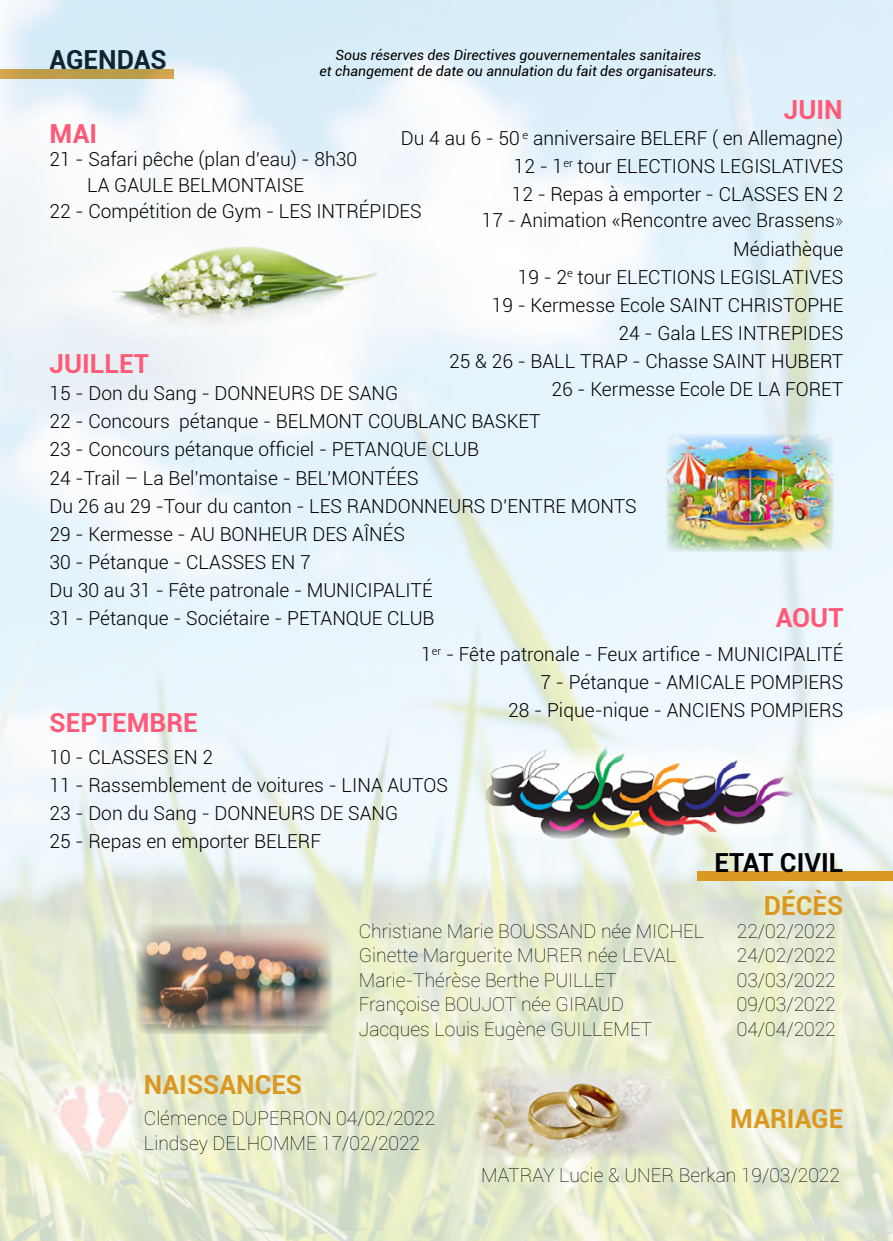
<style>
.page{position:relative;width:893px;height:1241px;background:#fff}
.page>*{position:absolute;margin:0;border:0;box-sizing:border-box;transform-origin:0 0}
.t1{font:700 26.25px "Roboto";color:#ff5978}
.t2{font:700 26.25px "Roboto";color:#da9823}
.t3{font:700 26.25px "Roboto";color:#000}
.t4{font:300 19.25px/28px "Roboto";color:#000;text-align:right}
.t5{font:100 19.25px/24.5px "Roboto";color:#000}
.t6{font:italic 14px/15.8px "Roboto";color:#000;text-align:center}
.s1{font-weight:100}
</style>
<div class="page">
<img style="left:0;top:0;width:893px;height:1240px">
<div style="left:697px;top:871px;width:196px;height:10px;background:#da9823"></div>
<img style="left:99px;top:241px;width:287px;height:99px">
<img style="left:666px;top:433px;width:167px;height:118px">
<img style="left:485px;top:746px;width:309px;height:92px">
<img style="left:136px;top:923px;width:196px;height:110px">
<img style="left:50px;top:1076px;width:90px;height:79px">
<img style="left:473px;top:1065px;width:207px;height:93px">
<h1 class="t3" style="left:50px;top:41px;width:119px">AGENDAS</h1>
<p class="t6" style="left:320px;top:47px;width:399px">Sous réserves des Directives gouvernementales sanitaires<br>et changement de date ou annulation du fait des organisateurs.</p>
<h1 class="t1" style="left:784px;top:91px;width:60px">JUIN</h1>
<p class="t4" style="left:512px;top:124px;width:333px;text-align:justify;text-indent:-111px">Du 4 au 6 - 50 <sup>e</sup> anniversaire BELERF ( en Allemagne)<br>12 - 1<sup>er</sup> tour ELECTIONS LEGISLATIVES 12 - Repas à emporter - CLASSES EN 2</p>
<p class="t4" style="left:449px;top:206px;width:396px">17 - Animation «Rencontre avec Brassens<span class="s1">»<br></span>Médiathèque<br>19 - 2<sup>e</sup> tour ELECTIONS LEGISLATIVES<br>19 - Kermesse Ecole SAINT CHRISTOPHE<br>24 - Gala LES INTREPIDES<br>25 &amp; 26 - BALL TRAP - Chasse SAINT HUBERT</p>
<h1 class="t1" style="left:50px;top:115px;width:49px">MAI</h1>
<p class="t4" style="left:50px;top:144px;width:309px">21 - Safari pêche (plan d’eau) - 8h30</p>
<p class="t4" style="left:87px;top:171px;width:218px">LA GAULE BELMONTAISE</p>
<p class="t4" style="left:50px;top:197px;width:374px">22 - Compétition de Gym - LES INTRÉPIDES</p>
<h1 class="t1" style="left:50px;top:345px;width:101px">JUILLET</h1>
<p class="t4" style="left:50px;top:379px;width:350px">15 - Don du Sang - DONNEURS DE SANG</p>
<p class="t4" style="left:552px;top:374px;width:293px">26 - Kermesse Ecole DE LA FORET</p>
<p class="t4" style="left:50px;top:407px;width:589px;text-align:left">22 - Concours pétanque - BELMONT COUBLANC BASKET<br>23 - Concours pétanque officiel - PETANQUE CLUB<br>24 -Trail – La Bel’montaise - BEL’MONTÉES<br>Du 26 au 29 -Tour du canton - LES RANDONNEURS D’ENTRE MONTS 29 - Kermesse - AU BONHEUR DES AÎNÉS<br>30 - Pétanque - CLASSES EN 7<br>Du 30 au 31 - Fête patronale - MUNICIPALITÉ<br>31 - Pétanque - Sociétaire - PETANQUE CLUB</p>
<p class="t4" style="left:421px;top:639px;width:424px">1<sup>er</sup> - Fête patronale - Feux artifice - MUNICIPALITÉ<br>7 - Pétanque - AMICALE POMPIERS<br>28 - Pique-nique - ANCIENS POMPIERS</p>
<p class="t4" style="left:50px;top:742px;width:400px;text-align:left">10 - CLASSES EN 2<br>11 - Rassemblement de voitures - LINA AUTOS<br>23 - Don du Sang - DONNEURS DE SANG<br>25 - Repas en emporter BELERF</p>
<h1 class="t1" style="left:776px;top:598px;width:69px">AOUT</h1>
<h1 class="t1" style="left:50px;top:704px;width:150px">SEPTEMBRE</h1>
<h1 class="t3" style="left:714px;top:843px;width:130px">ETAT CIVIL</h1>
<h1 class="t2" style="left:764px;top:886px;width:81px">DÉCÈS</h1>
<p class="t5" style="left:359px;top:917px;width:347px">Christiane Marie BOUSSAND née MICHEL</p>
<p class="t5" style="left:737px;top:917px;width:100px">22/02/2022</p>
<p class="t5" style="left:359px;top:942px;width:319px">Ginette Marguerite MURER née LEVAL</p>
<p class="t5" style="left:737px;top:942px;width:100px">24/02/2022</p>
<p class="t5" style="left:359px;top:966px;width:259px">Marie-Thérèse Berthe PUILLET</p>
<p class="t5" style="left:737px;top:966px;width:100px">03/03/2022</p>
<p class="t5" style="left:359px;top:991px;width:267px">Françoise BOUJOT née GIRAUD</p>
<p class="t5" style="left:737px;top:991px;width:100px">09/03/2022</p>
<p class="t5" style="left:359px;top:1015px;width:295px">Jacques Louis Eugène GUILLEMET</p>
<p class="t5" style="left:737px;top:1015px;width:100px">04/04/2022</p>
<h1 class="t2" style="left:144px;top:1065px;width:160px">NAISSANCES</h1>
<p class="t5" style="left:144px;top:1105px;width:293px">Clémence DUPERRON 04/02/2022<br>Lindsey DELHOMME 17/02/2022</p>
<h1 class="t2" style="left:730px;top:1100px;width:115px">MARIAGE</h1>
<p class="t5" style="left:481px;top:1162px;width:360px">MATRAY Lucie &amp; UNER Berkan 19/03/2022</p>
</div>
